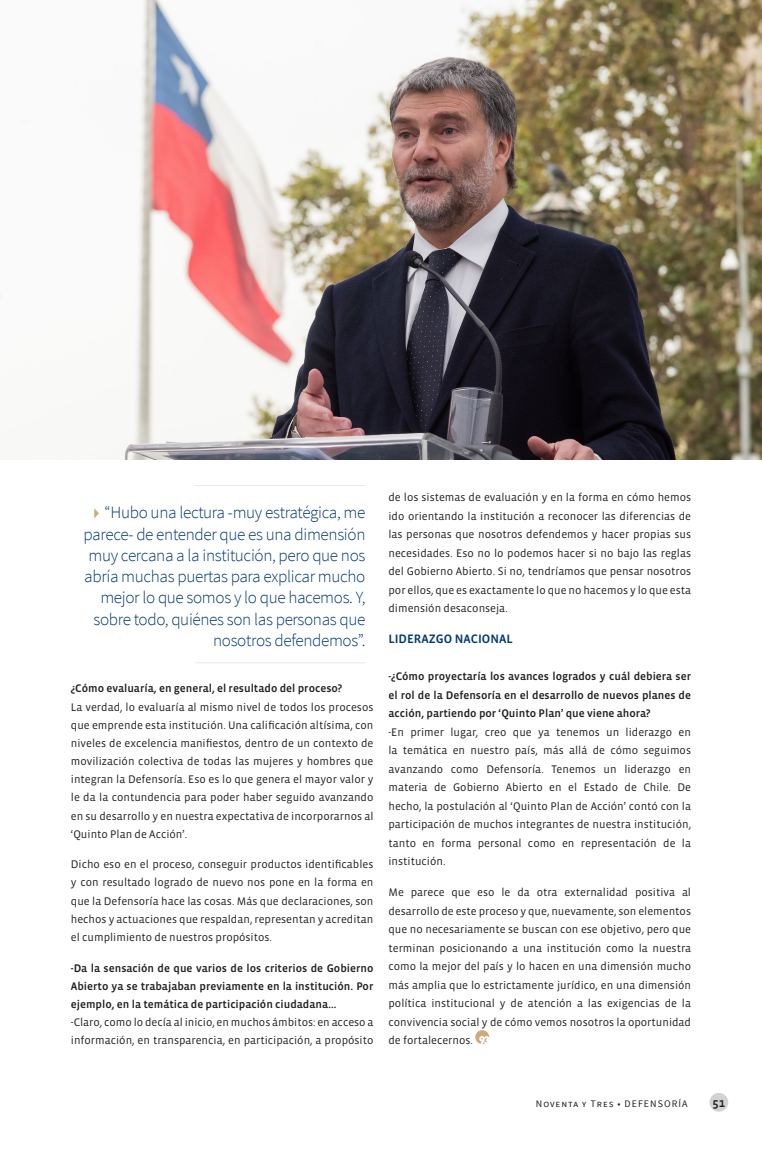
<style>
.page{position:relative;width:762px;height:1170px;background:#fff}
.page>*{position:absolute;margin:0;border:0;box-sizing:border-box;transform-origin:0 0}
.destacado{font:300 17.12px/21.2px "Source Sans Pro";letter-spacing:-.02em;color:#013975;text-align:right}
.t1{font:12.5px "Vista Sans Med";color:#013975}
.t2{font:12.5px "Vista Sans Med";color:#231f20}
.t3{font:11.25px/18.5px "Vista Sans";color:#231f20;text-align:justify}
.t4{font:11.25px/18.1px "Vista Sans Med";color:#231f20;text-align:justify}
.t5{font:10px "Source Sans Pro";letter-spacing:.1em;color:#231f20}
.s1{font-family:"Idealist Sans";font-size:18.75px;color:#ceaa7e}
</style>
<div class="page">
<div style="left:709px;top:1092px;width:19px;height:19px;background:#d1d2d4;border-radius:50%"></div>
<div style="left:475px;top:1030px;width:14px;height:14px;background:#ceaa7e;border-radius:50%"></div>
<svg style="left:479px;top:1036px;width:10px;height:8px"></svg>
<img style="left:0;top:0;width:762px;height:459px">
<hr style="left:195px;top:662px;width:170px;height:1px;background:#013975">
<hr style="left:195px;top:485px;width:170px;height:1px;background:#013975">
<p class="destacado" style="left:84px;top:502px;width:283px"><span class="s1">►</span> “Hubo una lectura -muy estratégica, me parece- de entender que es una dimensión muy cercana a la institución, pero que nos abría muchas puertas para explicar mucho mejor lo que somos y lo que hacemos. Y, sobre todo, quiénes son las personas que nosotros defendemos”.</p>
<p class="t4" style="left:71px;top:679px;width:273px">¿Cómo evaluaría, en general, el resultado del proceso?</p>
<p class="t3" style="left:71px;top:698px;width:304px;line-height:18.1px">La verdad, lo evaluaría al mismo nivel de todos los procesos que emprende esta institución. Una calificación altísima, con niveles de excelencia manifiestos, dentro de un contexto de movilización colectiva de todas las mujeres y hombres que integran la Defensoría. Eso es lo que genera el mayor valor y le da la contundencia para poder haber seguido avanzando en su desarrollo y en nuestra expectativa de incorporarnos al ‘Quinto Plan de Acción’.</p>
<p class="t3" style="left:71px;top:855px;width:304px;line-height:18.1px">Dicho eso en el proceso, conseguir productos identificables y con resultado logrado de nuevo nos pone en la forma en que la Defensoría hace las cosas. Más que declaraciones, son hechos y actuaciones que respaldan, representan y acreditan el cumplimiento de nuestros propósitos.</p>
<p class="t4" style="left:71px;top:958px;width:304px">-Da la sensación de que varios de los criterios de Gobierno Abierto ya se trabajaban previamente en la institución. Por ejemplo, en la temática de participación ciudadana…</p>
<p class="t3" style="left:71px;top:1013px;width:304px;line-height:18.1px">-Claro, como lo decía al inicio, en muchos ámbitos: en acceso a información, en transparencia, en participación, a propósito</p>
<p class="t3" style="left:388px;top:488px;width:304px">de los sistemas de evaluación y en la forma en cómo hemos ido orientando la institución a reconocer las diferencias de las personas que nosotros defendemos y hacer propias sus necesidades. Eso no lo podemos hacer si no bajo las reglas del Gobierno Abierto. Si no, tendríamos que pensar nosotros por ellos, que es exactamente lo que no hacemos y lo que esta dimensión desaconseja.</p>
<p class="t1" style="left:388px;top:632px;width:126px">LIDERAZGO NACIONAL</p>
<p class="t4" style="left:388px;top:667px;width:304px;line-height:18.5px">-¿Cómo proyectaría los avances logrados y cuál debiera ser el rol de la Defensoría en el desarrollo de nuevos planes de acción, partiendo por ‘Quinto Plan’ que viene ahora?</p>
<p class="t3" style="left:388px;top:722px;width:304px">-En primer lugar, creo que ya tenemos un liderazgo en la temática en nuestro país, más allá de cómo seguimos avanzando como Defensoría. Tenemos un liderazgo en materia de Gobierno Abierto en el Estado de Chile. De hecho, la postulación al ‘Quinto Plan de Acción’ contó con la participación de muchos integrantes de nuestra institución, tanto en forma personal como en representación de la institución.</p>
<p class="t3" style="left:388px;top:883px;width:304px">Me parece que eso le da otra externalidad positiva al desarrollo de este proceso y que, nuevamente, son elementos que no necesariamente se buscan con ese objetivo, pero que terminan posicionando a una institución como la nuestra como la mejor del país y lo hacen en una dimensión mucho más amplia que lo estrictamente jurídico, en una dimensión política institucional y de atención a las exigencias de la convivencia social y de cómo vemos nosotros la oportunidad de fortalecernos.</p>
<p class="t5" style="left:536px;top:1096px;width:153px">Noventa y Tres • DEFENSORÍA</p>
<p class="t2" style="left:712px;top:1095px;width:14px">51</p>
</div>
